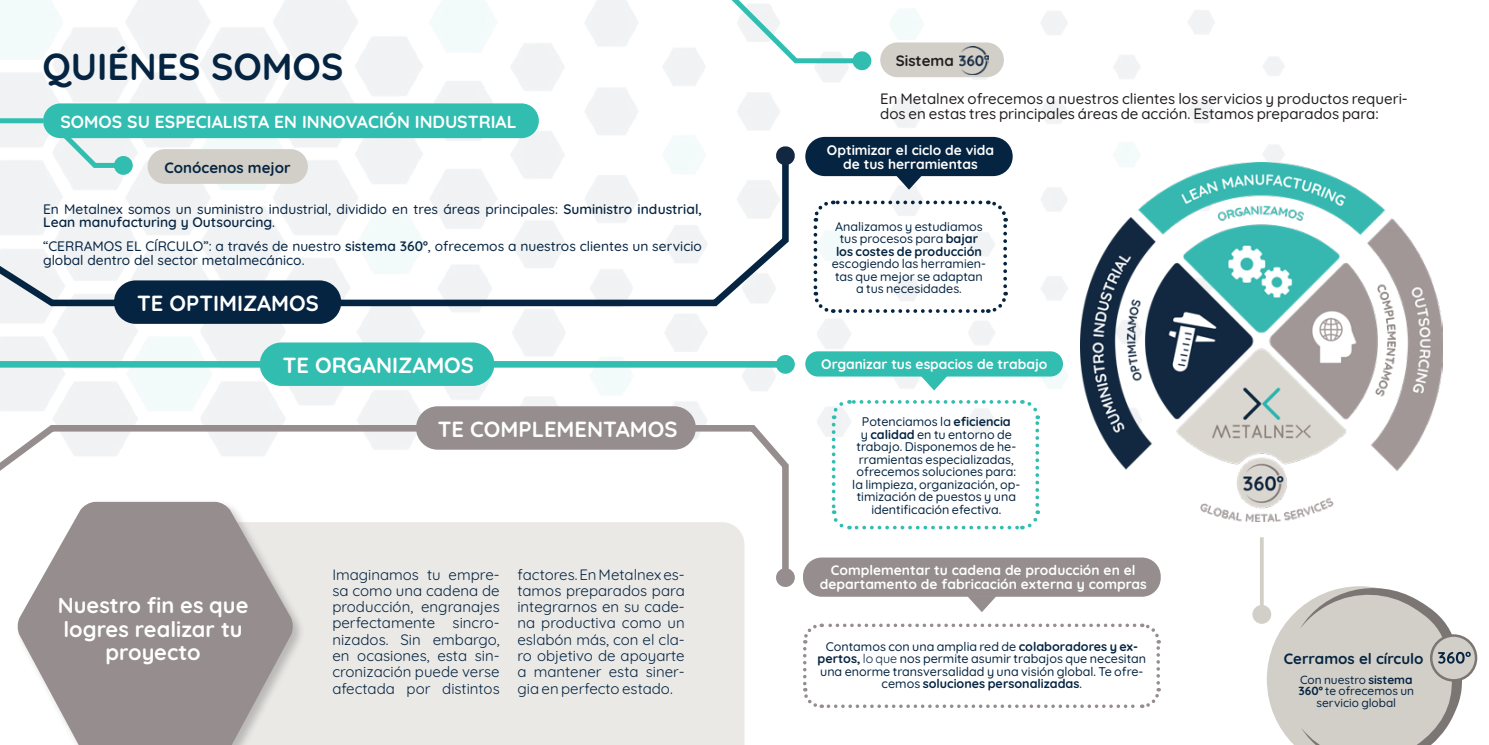
<style>
.page{position:relative;width:1489px;height:745px;background:#fff}
.page>*{position:absolute;margin:0;border:0;box-sizing:border-box;transform-origin:0 0}
.t1{font:700 37.5px "Quicksand";color:#052441}
.t2{font:700 21.88px "Quicksand";color:#fff}
.t3{font:700 21.75px/23.1px "Quicksand";color:#fff;text-align:center}
.t4{font:700 17.5px "Quicksand";color:#fff}
.Párrafo{font:15px/16.2px "Quicksand";color:#052441;text-align:justify}
.Párrafo-2{font:500 15px/15px "Quicksand";color:#231f20}
.t5{font:700 15px "Quicksand";color:#052441}
.t6{font:700 15px "Quicksand";color:#231f20}
.Párrafo-3{font:500 13.75px/13.8px "Quicksand";color:#052441}
.t7{font:700 13.75px/13.8px "Quicksand";color:#fff;text-align:center}
.Párrafo-4{font:500 12.5px/12.5px "Quicksand";color:#052441;text-align:center}
.Párrafo-5{font:500 11.75px/11.8px "Quicksand";color:#052441;text-align:center}
.s1{font-weight:600}
.s2{font-weight:700}
.s3{font-weight:400}
</style>
<div class="page">
<img style="left:0;top:0;width:1285px;height:177px">
<img style="left:0;top:187px;width:1068px;height:250px">
<div style="left:880px;top:42px;width:123px;height:35px;background:#d2cfc8;border-radius:17px"></div>
<img style="left:959px;top:46px;width:29px;height:29px">
<div style="left:305px;top:581px;width:439px;height:163px;background:#eae9e6"></div>
<svg style="left:1430px;top:635px;width:45px;height:45px"></svg>
<div style="left:1429px;top:634px;width:48px;height:47px;border:2px solid #7b7574;border-radius:50%"></div>
<svg style="left:1266px;top:586px;width:204px;height:158px"></svg>
<div style="left:43px;top:103px;width:496px;height:35px;background:#32bdb1;border-radius:17px"></div>
<div style="left:0;top:118px;width:43px;height:5px;background:#32bdb1"></div>
<svg style="left:55px;top:137px;width:48px;height:12px"></svg>
<div style="left:794px;top:58px;width:64px;height:5px;background:#32bdb1"></div>
<svg style="left:709px;top:0;width:94px;height:69px"></svg>
<div style="left:852px;top:51px;width:19px;height:19px;background:#32bdb1;border-radius:50%"></div>
<div style="left:15px;top:499px;width:290px;height:245px;background:#231f20;opacity:.24"></div>
<svg style="left:17px;top:581px;width:276px;height:163px;background:#a49d9e"></svg>
<svg style="left:0;top:149px;width:792px;height:160px"></svg>
<div style="left:0;top:361px;width:785px;height:6px;background:#32bdb1"></div>
<svg style="left:0;top:421px;width:792px;height:160px"></svg>
<div style="left:114px;top:280px;width:227px;height:43px;background:#052441;border-radius:22px"></div>
<div style="left:260px;top:342px;width:234px;height:43px;background:#32bdb1;border-radius:22px"></div>
<div style="left:416px;top:406px;width:280px;height:43px;background:#958d8e;border-radius:22px"></div>
<svg style="left:775px;top:145px;width:20px;height:21px"></svg>
<svg style="left:811px;top:198px;width:198px;height:117px"></svg>
<div style="left:805px;top:137px;width:207px;height:39px;background:#052441;border-radius:20px"></div>
<svg style="left:894px;top:176px;width:29px;height:13px"></svg>
<div style="left:776px;top:355px;width:18px;height:18px;background:#32bdb1;border-radius:50%"></div>
<svg style="left:829px;top:397px;width:212px;height:133px"></svg>
<div style="left:805px;top:351px;width:257px;height:25px;background:#32bdb1;border-radius:13px"></div>
<svg style="left:919px;top:376px;width:29px;height:14px"></svg>
<svg style="left:803px;top:623px;width:358px;height:85px"></svg>
<div style="left:803px;top:557px;width:357px;height:39px;background:#958d8e;border-radius:19px"></div>
<svg style="left:967px;top:596px;width:29px;height:15px"></svg>
<div style="left:776px;top:567px;width:18px;height:19px;background:#958d8e;border-radius:50%"></div>
<svg style="left:1260px;top:537px;width:3px;height:67px"></svg>
<div style="left:1252px;top:604px;width:19px;height:19px;background:#d2cfc8;border-radius:50%"></div>
<img style="left:1080px;top:163px;width:362px;height:358px">
<p class="t1" style="left:43px;top:38px;width:302px">QUIÉNES SOMOS</p>
<p class="t4" style="left:60px;top:108px;width:457px">SOMOS SU ESPECIALISTA EN INNOVACIÓN INDUSTRIAL</p>
<p class="t5" style="left:164px;top:155px;width:128px">Conócenos mejor</p>
<p class="Párrafo-3" style="left:43px;top:200px;width:660px">En Metalnex somos un suministro industrial, dividido en tres áreas principales: <span class="s1">Suministro industrial,<br>Lean manufacturing y Outsourcing</span>.</p>
<p class="Párrafo-3" style="left:43px;top:238px;width:660px">“CERRAMOS EL CÍRCULO”: a través de nuestro <span class="s1">sistema 360º</span>, ofrecemos a nuestros clientes un servicio global dentro del sector metalmecánico.</p>
<p class="t2" style="left:137px;top:286px;width:183px">TE OPTIMIZAMOS</p>
<p class="t2" style="left:283px;top:348px;width:192px">TE ORGANIZAMOS</p>
<p class="t3" style="left:58px;top:591px;width:192px">Nuestro fin es que logres realizar tu proyecto</p>
<p class="t2" style="left:438px;top:412px;width:241px">TE COMPLEMENTAMOS</p>
<p class="Párrafo" style="left:332px;top:564px;width:169px">Imaginamos tu empre&shy;sa como una cadena de producción, engranajes perfectamente sincro&shy;nizados. Sin embargo, en ocasiones, esta sin&shy;cronización puede verse afectada por distintos</p>
<p class="Párrafo" style="left:517px;top:564px;width:169px">factores. En Metalnex es&shy;tamos preparados para integrarnos en su cade&shy;na productiva como un eslabón más, con el cla&shy;ro objetivo de apoyarte a mantener esta siner&shy;gia en perfecto estado.</p>
<p class="t6" style="left:895px;top:49px;width:59px">Sistema</p>
<p class="Párrafo-2" style="left:880px;top:90px;width:529px">En Metalnex ofrecemos a nuestros clientes los servicios y productos requeri&shy;dos en estas tres principales áreas de acción. Estamos preparados para:</p>
<p class="t7" style="left:827px;top:142px;width:169px">Optimizar el ciclo de vida de tus herramientas</p>
<p class="Párrafo-4" style="left:831px;top:219px;width:156px">Analizamos y estudiamos tus procesos para <span class="s2">bajar los costes de producción </span>escogiendo las herramien&shy;tas que mejor se adaptan a tus necesidades.</p>
<p class="t7" style="left:821px;top:356px;width:228px">Organizar tus espacios de trabajo</p>
<p class="Párrafo-4" style="left:852px;top:414px;width:170px">Potenciamos la <span class="s2">eficiencia<br></span>y <span class="s2">calidad</span> en tu entorno de trabajo. Disponemos de he&shy;rramientas especializadas, ofrecemos soluciones para: la limpieza, organización, op&shy;timización de puestos y una identificación efectiva.</p>
<p class="t7" style="left:819px;top:562px;width:328px">Complementar tu cadena de producción en el departamento de fabricación externa y compras</p>
<p class="Párrafo-4" style="left:817px;top:638px;width:330px">Contamos con una amplia red de <span class="s2">colaboradores y ex&shy;pertos,</span> <span class="s3">lo que</span> nos permite asumir trabajos que necesitan una enorme transversalidad y una visión global. Te ofre&shy;cemos <span class="s2">soluciones personalizadas</span>.</p>
<p class="t5" style="left:1283px;top:646px;width:141px">Cerramos el círculo</p>
<p class="Párrafo-5" style="left:1298px;top:672px;width:117px">Con nuestro <span class="s2">sistema<br>360º</span> te ofrecemos un servicio global</p>
</div>
